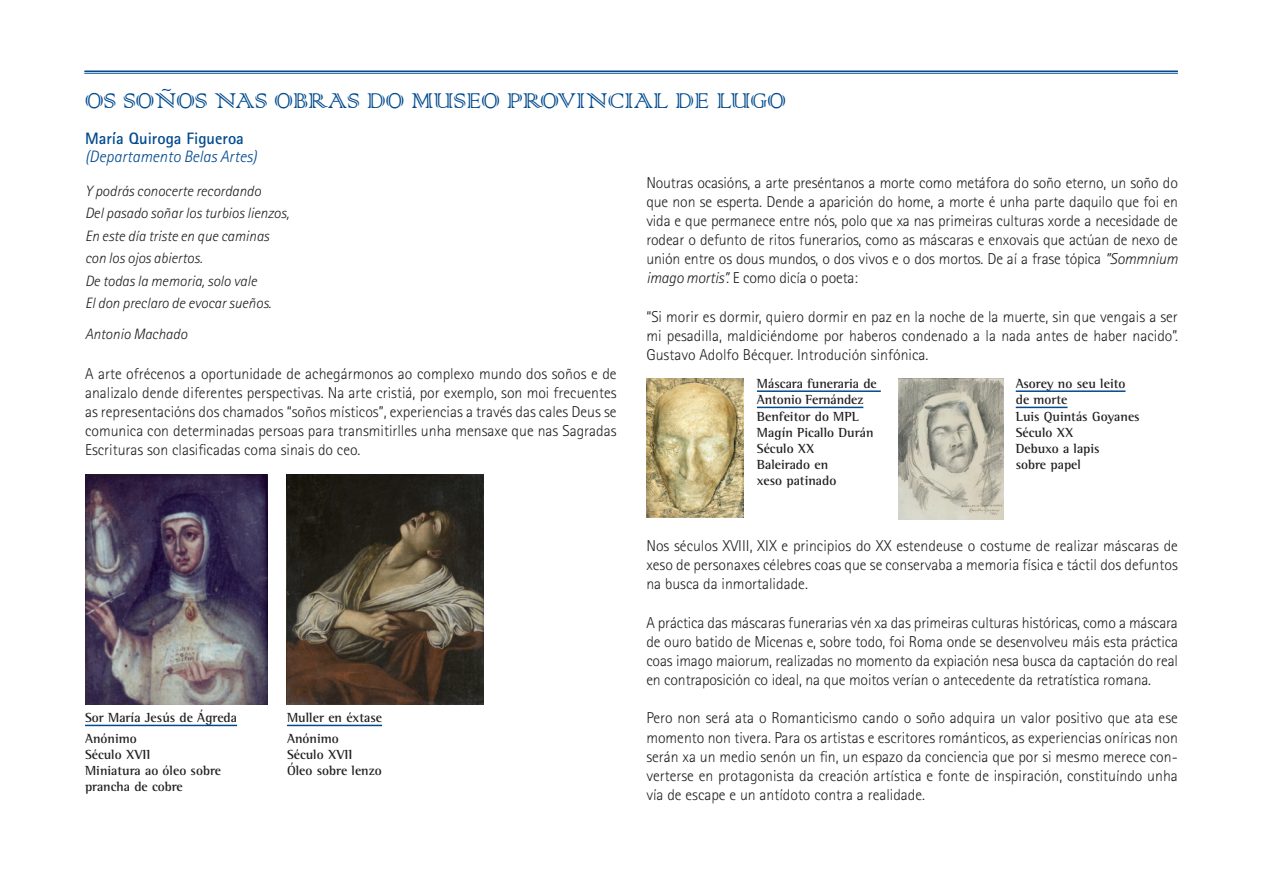
<style>
.page{position:relative;width:1263px;height:893px;background:#fff}
.page>*{position:absolute;margin:0;border:0;box-sizing:border-box;transform-origin:0 0}
.t1{font:28.5px "Colonna";color:#004a8d}
.t2{font:italic 300 16.5px "Rotis Sans Serif";color:#004a8d}
.t3{font:700 16.5px "Rotis Sans Serif";color:#004a8d}
.t4{font:300 15.75px/19.2px "Rotis Sans Serif";color:#231f20;text-align:justify}
.t5{font:italic 300 15px/22.5px "Rotis Sans Serif";color:#231f20}
.t6{font:700 13.5px/16.2px "Rotis Semi Serif";color:#231f20}
.s1{font-style:italic}
</style>
<div class="page">
<img style="left:646px;top:378px;width:98px;height:139px">
<hr style="left:757px;top:390px;width:124px;height:2px;background:#004a8d">
<hr style="left:757px;top:407px;width:106px;height:1px;background:#004a8d">
<img style="left:898px;top:378px;width:105px;height:141px">
<img style="left:85px;top:474px;width:182px;height:230px">
<img style="left:287px;top:474px;width:197px;height:230px">
<hr style="left:287px;top:725px;width:95px;height:1px;background:#004a8d">
<hr style="left:85px;top:725px;width:152px;height:1px;background:#004a8d">
<hr style="left:1016px;top:390px;width:109px;height:2px;background:#004a8d">
<hr style="left:1016px;top:407px;width:51px;height:1px;background:#004a8d">
<hr style="left:84px;top:71px;width:1094px;height:1px;background:#004a8d">
<hr style="left:84px;top:73px;width:1094px;height:1px;background:#004a8d">
<h1 class="t1" style="left:85px;top:82px;width:702px">OS SOÑOS NAS OBRAS DO MUSEO PROVINCIAL DE LUGO</h1>
<p class="t3" style="left:85px;top:128px;width:160px">María Quiroga Figueroa</p>
<p class="t2" style="left:85px;top:147px;width:173px">(Departamento Belas Artes)</p>
<p class="t5" style="left:85px;top:180px;width:206px">Y podrás conocerte recordando<br>Del pasado soñar los turbios lienzos,<br>En este día triste en que caminas con los ojos abiertos.<br>De todas la memoria, solo vale<br>El don preclaro de evocar sueños.</p>
<p class="t5" style="left:85px;top:323px;width:104px">Antonio Machado</p>
<p class="t4" style="left:85px;top:364px;width:533px">A arte ofrécenos a oportunidade de achegármonos ao complexo mundo dos soños e de analizalo dende diferentes perspectivas. Na arte cristiá, por exemplo, son moi frecuentes as representacións dos chamados “soños místicos”, experiencias a través das cales Deus se comunica con determinadas persoas para transmitirlles unha mensaxe que nas Sagradas Escrituras son clasificadas coma sinais do ceo.</p>
<p class="t4" style="left:646px;top:173px;width:533px">Noutras ocasións, a arte preséntanos a morte como metáfora do soño eterno, un soño do que non se esperta. Dende a aparición do home, a morte é unha parte daquilo que foi en vida e que permanece entre nós, polo que xa nas primeiras culturas xorde a necesidade de rodear o defunto de ritos funerarios, como as máscaras e enxovais que actúan de nexo de unión entre os dous mundos, o dos vivos e o dos mortos. De aí a frase tópica <span class="s1">”Sommnium imago mortis”.</span> E como dicía o poeta:</p>
<p class="t4" style="left:646px;top:307px;width:533px">“Si morir es dormir, quiero dormir en paz en la noche de la muerte, sin que vengais a ser mi pesadilla, maldiciéndome por haberos condenado a la nada antes de haber nacido”.<br>Gustavo Adolfo Bécquer. Introdución sinfónica.</p>
<p class="t6" style="left:757px;top:375px;width:121px">Máscara funeraria de<br>Antonio Fernández<br>Benfeitor do MPL<br>Magín Picallo Durán<br>Século XX<br>Baleirado en<br>xeso patinado</p>
<p class="t6" style="left:1016px;top:375px;width:125px">Asorey no seu leito de morte<br>Luis Quintás Goyanes<br>Século XX<br>Debuxo a lapis<br>sobre papel</p>
<p class="t6" style="left:85px;top:708px;width:154px;line-height:20.4px">Sor María Jesús de Ágreda<br>Anónimo</p>
<p class="t6" style="left:85px;top:746px;width:138px">Século XVII<br>Miniatura ao óleo sobre prancha de cobre</p>
<p class="t6" style="left:287px;top:708px;width:97px;line-height:20.4px">Muller en éxtase<br>Anónimo</p>
<p class="t6" style="left:287px;top:746px;width:96px">Século XVII<br>Óleo sobre lenzo</p>
<p class="t4" style="left:646px;top:536px;width:533px">Nos séculos XVIII, XIX e principios do XX estendeuse o costume de realizar máscaras de xeso de personaxes célebres coas que se conservaba a memoria física e táctil dos defuntos na busca da inmortalidade.</p>
<p class="t4" style="left:646px;top:613px;width:533px">A práctica das máscaras funerarias vén xa das primeiras culturas históricas, como a máscara de ouro batido de Micenas e, sobre todo, foi Roma onde se desenvolveu máis esta práctica coas imago maiorum, realizadas no momento da expiación nesa busca da captación do real en contraposición co ideal, na que moitos verían o antecedente da retratística romana.</p>
<p class="t4" style="left:646px;top:708px;width:533px">Pero non será ata o Romanticismo cando o soño adquira un valor positivo que ata ese momento non tivera. Para os artistas e escritores románticos, as experiencias oníricas non serán xa un medio senón un fin, un espazo da conciencia que por si mesmo merece con&shy;verterse en protagonista da creación artística e fonte de inspiración, constituíndo unha vía de escape e un antídoto contra a realidade.</p>
</div>
